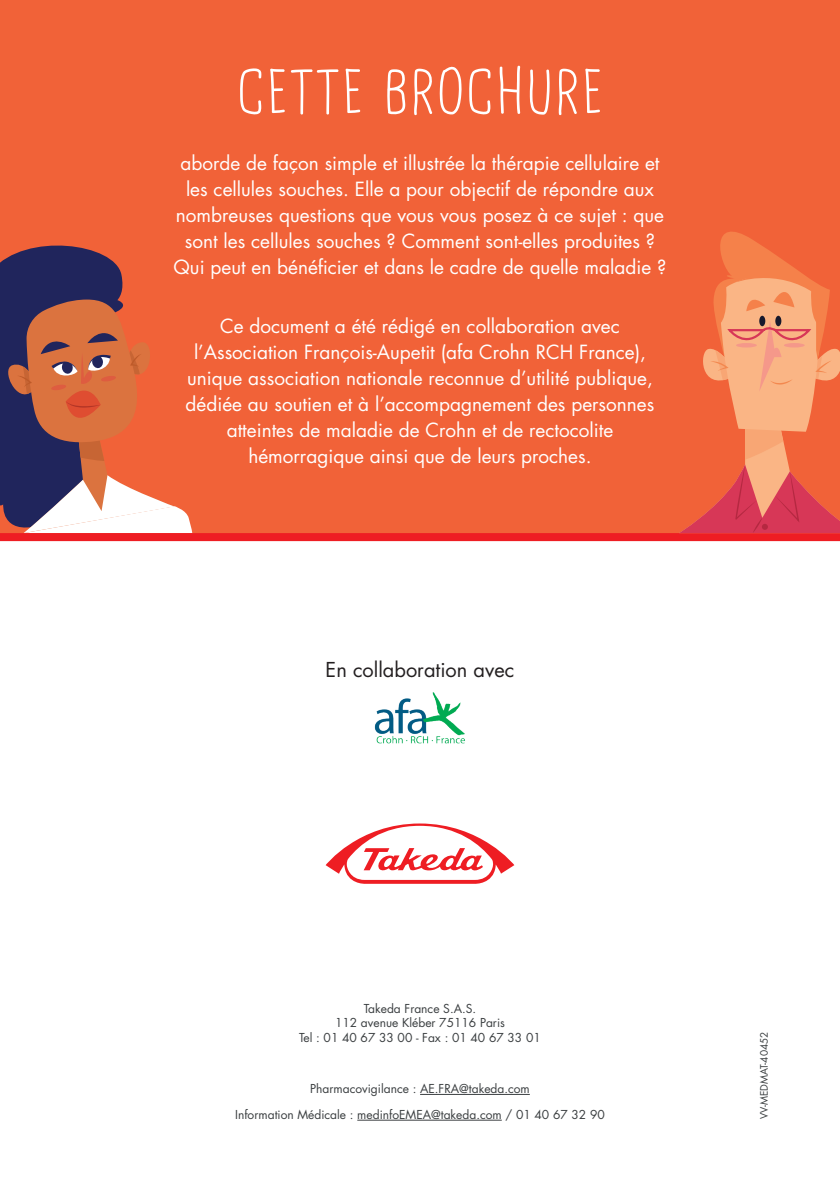
<style>
.page{position:relative;width:840px;height:1191px;background:#fff}
.page>*{position:absolute;margin:0;border:0;box-sizing:border-box;transform-origin:0 0}
.t1{font:60px "Cardenio Modern";letter-spacing:.05em;color:#fff}
.t2{font:20px "Futura Std";color:#231f20}
.t3{font:19px/26px "Futura Std";color:#fff;text-align:center}
.t4{font:12px/14.4px "Futura Std";color:#3a3e40;text-align:center}
.t5{font:10px "Futura Std";color:#3a3e40}
</style>
<div class="page">
<div style="left:0;top:0;width:839px;height:1191px;background:#f16238"></div>
<div style="left:0;top:537px;width:839px;height:654px;background:#fff"></div>
<svg style="left:0;top:245px;width:192px;height:288px"></svg>
<div style="left:0;top:533px;width:839px;height:8px;background:#ee1d23"></div>
<svg style="left:679px;top:231px;width:160px;height:302px"></svg>
<hr style="left:420px;top:1094px;width:109px;height:1px;background:#3a3e40">
<hr style="left:357px;top:1119px;width:144px;height:1px;background:#3a3e40">
<svg style="left:325px;top:823px;width:189px;height:61px"></svg>
<img style="left:375px;top:692px;width:89px;height:52px">
<p class="t1" style="left:237px;top:61px;width:366px">CETTE BROCHURE</p>
<p class="t3" style="left:173px;top:150px;width:494px">aborde de façon simple et illustrée la thérapie cellulaire et les cellules souches. Elle a pour objectif de répondre aux nombreuses questions que vous vous posez à ce sujet : que sont les cellules souches ? Comment sont-elles produites ?<br>Qui peut en bénéficier et dans le cadre de quelle maladie ?</p>
<p class="t3" style="left:185px;top:313px;width:470px">Ce document a été rédigé en collaboration avec l’Association François-Aupetit (afa Crohn RCH France), unique association nationale reconnue d’utilité publique, dédiée au soutien et à l’accompagnement des personnes atteintes de maladie de Crohn et de rectocolite hémorragique ainsi que de leurs proches.</p>
<p class="t2" style="left:325px;top:656px;width:190px">En collaboration avec</p>
<p class="t4" style="left:299px;top:1001px;width:243px">Takeda France S.A.S.<br>112 avenue Kléber 75116 Paris<br>Tel : 01 40 67 33 00 - Fax : 01 40 67 33 01</p>
<p class="t4" style="left:310px;top:1081px;width:221px">Pharmacovigilance : AE.FRA@takeda.com</p>
<p class="t4" style="left:235px;top:1107px;width:371px">Information Médicale : medinfoEMEA@takeda.com / 01 40 67 32 90</p>
<p class="t5" style="left:757px;top:1119px;width:89px;rotate:-90deg">VV-MEDMAT-40452</p>
</div>
